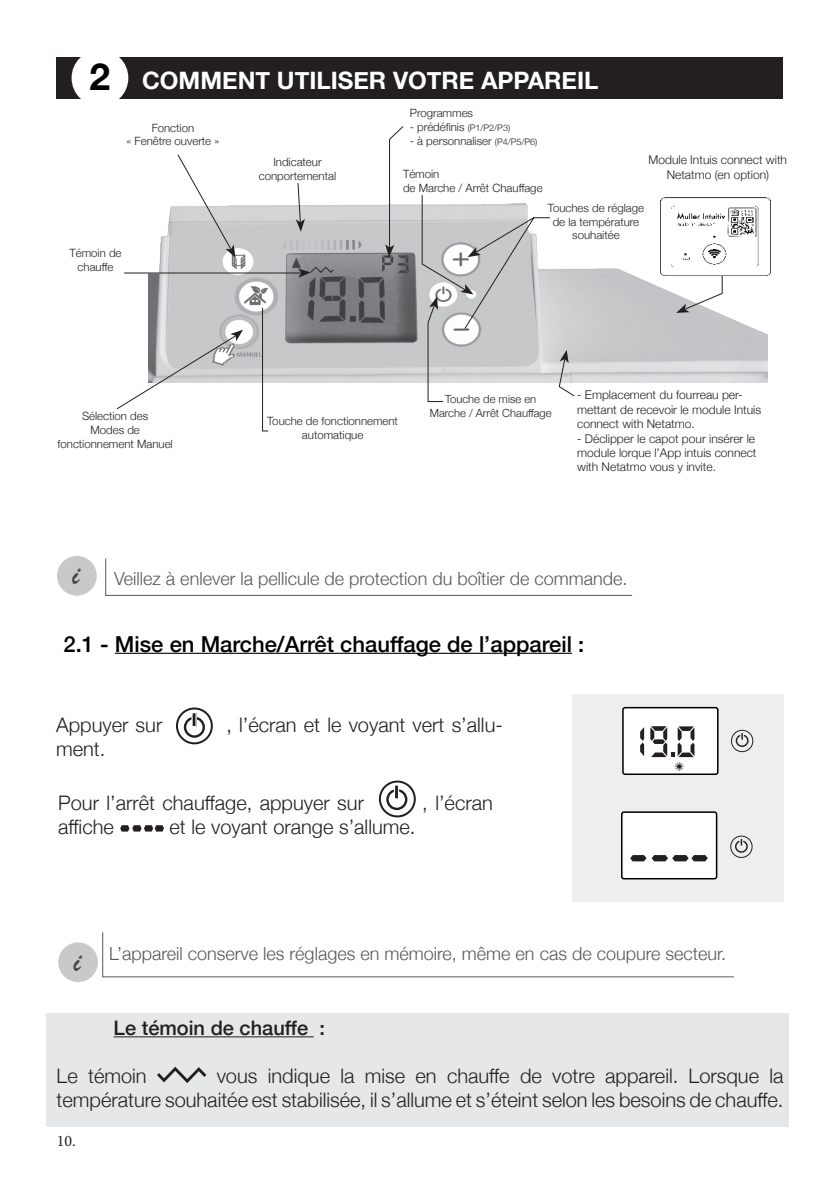
<style>
.page{position:relative;width:840px;height:1191px;background:#fff}
.page>*{position:absolute;margin:0;border:0;box-sizing:border-box;transform-origin:0 0}
.t1{font:700 37.2px "Helvetica Neue";color:#000}
.t2{font:32px "Brush Script";color:#464749}
.t3{font:700 24px "Helvetica Neue";color:#fff}
.t4{font:500 22px "Helvetica Neue";color:#000}
.t5{font:300 20px/24px "Helvetica Neue";color:#231f20;text-align:right}
.t6{font:500 20px "Helvetica Neue";color:#231f20}
.t7{font:300 18px "Helvetica Neue";color:#57585a}
.t8{font:16px "Minion Pro";color:#231f20}
.t9{font:300 12px/14.4px "Helvetica Neue";color:#231f20}
.t10{font:12px "Myriad Pro";color:#231f20}
.t11{font:300 11.4px/13.6px "Helvetica Neue";color:#231f20;text-align:center}
.t12{font:300 11.2px "Helvetica Neue";color:#231f20}
.s1{font-size:9px}
</style>
<div class="page">
<div style="left:47px;top:1013px;width:741px;height:113px;background:#e6e7e9"></div>
<hr style="left:115px;top:652px;width:456px;height:2px;background:#000">
<svg style="left:102px;top:932px;width:632px;height:45px"></svg>
<svg style="left:105px;top:558px;width:527px;height:38px"></svg>
<div style="left:57px;top:556px;width:40px;height:39px;background:#c7c9cb;border-radius:50%"></div>
<div style="left:58px;top:942px;width:40px;height:40px;background:#c7c9cb;border-radius:50%"></div>
<svg style="left:157px;top:1066px;width:49px;height:17px"></svg>
<hr style="left:113px;top:1036px;width:200px;height:1px;background:#231f20">
<div style="left:57px;top:58px;width:725px;height:41px;background:#231f20"></div>
<div style="left:72px;top:50px;width:56px;height:56px;background:#fff;border-radius:50%"></div>
<div style="left:571px;top:694px;width:212px;height:207px;background:#eeeeef"></div>
<div style="left:621px;top:812px;width:95px;height:66px;background:#fff;border-radius:2px"></div>
<div style="left:620px;top:811px;width:97px;height:68px;border:2px solid #000002;border-radius:2px"></div>
<svg style="left:734px;top:838px;width:13px;height:14px"></svg>
<div style="left:730px;top:835px;width:22px;height:23px;border:1px solid #231f20;border-radius:50%"></div>
<svg style="left:735px;top:733px;width:13px;height:14px"></svg>
<div style="left:730px;top:730px;width:22px;height:22px;border:1px solid #231f20;border-radius:50%"></div>
<div style="left:622px;top:707px;width:95px;height:67px;background:#fff;border-radius:2px"></div>
<div style="left:622px;top:707px;width:96px;height:68px;border:2px solid #000002;border-radius:2px"></div>
<svg style="left:640px;top:728px;width:3px;height:27px"></svg>
<svg style="left:650px;top:726px;width:44px;height:45px"></svg>
<svg style="left:630px;top:855px;width:77px;height:6px"></svg>
<img style="left:149px;top:197px;width:617px;height:186px">
<hr style="left:124px;top:272px;width:180px;height:1px;background:#231f20">
<svg style="left:261px;top:307px;width:8px;height:125px"></svg>
<div style="left:207px;top:286px;width:14px;height:14px;background:#c7c8ca;border-radius:50%"></div>
<div style="left:297px;top:346px;width:104px;height:16px;background:#c7c8ca"></div>
<svg style="left:675px;top:275px;width:47px;height:38px"></svg>
<svg style="left:558px;top:350px;width:17px;height:47px"></svg>
<img style="left:660px;top:198px;width:109px;height:77px">
<div style="left:184px;top:716px;width:21px;height:21px;border:2px solid #231f20;border-radius:50%"></div>
<hr style="left:192px;top:712px;width:4px;height:14px;background:#231f20">
<div style="left:191px;top:712px;width:6px;height:15px;border:1px solid #fff"></div>
<div style="left:386px;top:789px;width:21px;height:21px;border:2px solid #231f20;border-radius:50%"></div>
<hr style="left:394px;top:785px;width:4px;height:14px;background:#2c292a">
<div style="left:393px;top:784px;width:6px;height:15px;border:1px solid #fff"></div>
<div style="left:176px;top:707px;width:37px;height:37px;border:2px solid #231f20;border-radius:50%"></div>
<div style="left:378px;top:780px;width:37px;height:37px;border:2px solid #231f20;border-radius:50%"></div>
<svg style="left:120px;top:825px;width:44px;height:6px"></svg>
<svg style="left:421px;top:195px;width:128px;height:207px"></svg>
<svg style="left:298px;top:266px;width:37px;height:12px"></svg>
<svg style="left:176px;top:154px;width:59px;height:104px"></svg>
<svg style="left:116px;top:330px;width:127px;height:80px"></svg>
<svg style="left:385px;top:126px;width:19px;height:131px"></svg>
<svg style="left:295px;top:183px;width:10px;height:49px"></svg>
<p class="t1" style="left:89px;top:48px;width:22px">2</p>
<p class="t3" style="left:142px;top:62px;width:457px">COMMENT UTILISER VOTRE APPAREIL</p>
<p class="t11" style="left:152px;top:120px;width:44px">Fonction</p>
<p class="t11" style="left:126px;top:133px;width:94px">« Fenêtre ouverte »</p>
<p class="t11" style="left:69px;top:246px;width:54px">Témoin de</p>
<p class="t11" style="left:78px;top:259px;width:37px">chauffe</p>
<p class="t11" style="left:273px;top:154px;width:50px">Indicateur</p>
<p class="t11" style="left:259px;top:168px;width:79px">conportemental</p>
<p class="t11" style="left:409px;top:106px;width:65px">Programmes</p>
<p class="t11" style="left:409px;top:119px;width:102px">- prédéfinis <span class="s1">(P1/P2/P3)</span></p>
<p class="t11" style="left:409px;top:133px;width:129px">- à personnaliser <span class="s1">(P4/P5/P6)</span></p>
<p class="t11" style="left:403px;top:166px;width:38px">Témoin</p>
<p class="t11" style="left:403px;top:180px;width:141px">de Marche / Arrêt Chauffage</p>
<p class="t9" style="left:648px;top:152px;width:140px;text-align:center">Module Intuis connect with<br>Netatmo (en option)</p>
<p class="t11" style="left:547px;top:200px;width:97px">Touches de réglage de la température souhaitée</p>
<p class="t11" style="left:82px;top:408px;width:68px">Sélection des</p>
<p class="t11" style="left:90px;top:422px;width:51px">Modes de</p>
<p class="t11" style="left:57px;top:436px;width:117px">fonctionnement Manuel</p>
<p class="t11" style="left:267px;top:413px;width:132px">Touche de fonctionnement automatique</p>
<p class="t12" style="left:445px;top:390px;width:92px">Touche de mise en</p>
<p class="t12" style="left:429px;top:403px;width:123px">Marche / Arrêt Chauffage</p>
<p class="t9" style="left:577px;top:387px;width:185px">- Emplacement du fourreau per&shy;mettant de recevoir le module Intuis connect with Netatmo.</p>
<p class="t9" style="left:577px;top:430px;width:181px;text-align:justify">- Déclipper le capot pour insérer le module lorque l’App intuis connect with Netatmo vous y invite.</p>
<p class="t2" style="left:72px;top:553px;width:9px">i</p>
<p class="t7" style="left:114px;top:563px;width:514px">Veillez à enlever la pellicule de protection du boîtier de commande.</p>
<p class="t4" style="left:63px;top:626px;width:522px">2.1 - Mise en Marche/Arrêt chauffage de l’appareil :</p>
<p class="t5" style="left:56px;top:711px;width:108px">Appuyer sur</p>
<p class="t5" style="left:226px;top:711px;width:278px">, l’écran et le voyant vert s’allu-</p>
<p class="t5" style="left:56px;top:735px;width:51px">ment.</p>
<p class="t5" style="left:58px;top:789px;width:307px">Pour l’arrêt chauffage, appuyer sur</p>
<p class="t5" style="left:422px;top:789px;width:72px">, l’écran</p>
<p class="t5" style="left:58px;top:813px;width:57px">affiche</p>
<p class="t5" style="left:169px;top:813px;width:247px">et le voyant orange s’allume.</p>
<p class="t2" style="left:73px;top:939px;width:9px">i</p>
<p class="t7" style="left:109px;top:939px;width:618px">L’appareil conserve les réglages en mémoire, même en cas de coupure secteur.</p>
<p class="t6" style="left:113px;top:1012px;width:213px">Le témoin de chauffe :</p>
<p class="t5" style="left:57px;top:1062px;width:91px">Le témoin</p>
<p class="t5" style="left:57px;top:1062px;width:728px">vous indique la mise en chauffe de votre appareil. Lorsque la<br>température souhaitée est stabilisée, il s’allume et s’éteint selon les besoins de chauffe.</p>
<p class="t10" style="left:576px;top:1072px;width:31px">Mode</p>
<h3 class="t8" style="left:57px;top:1130px;width:21px">10.</h3>
</div>
